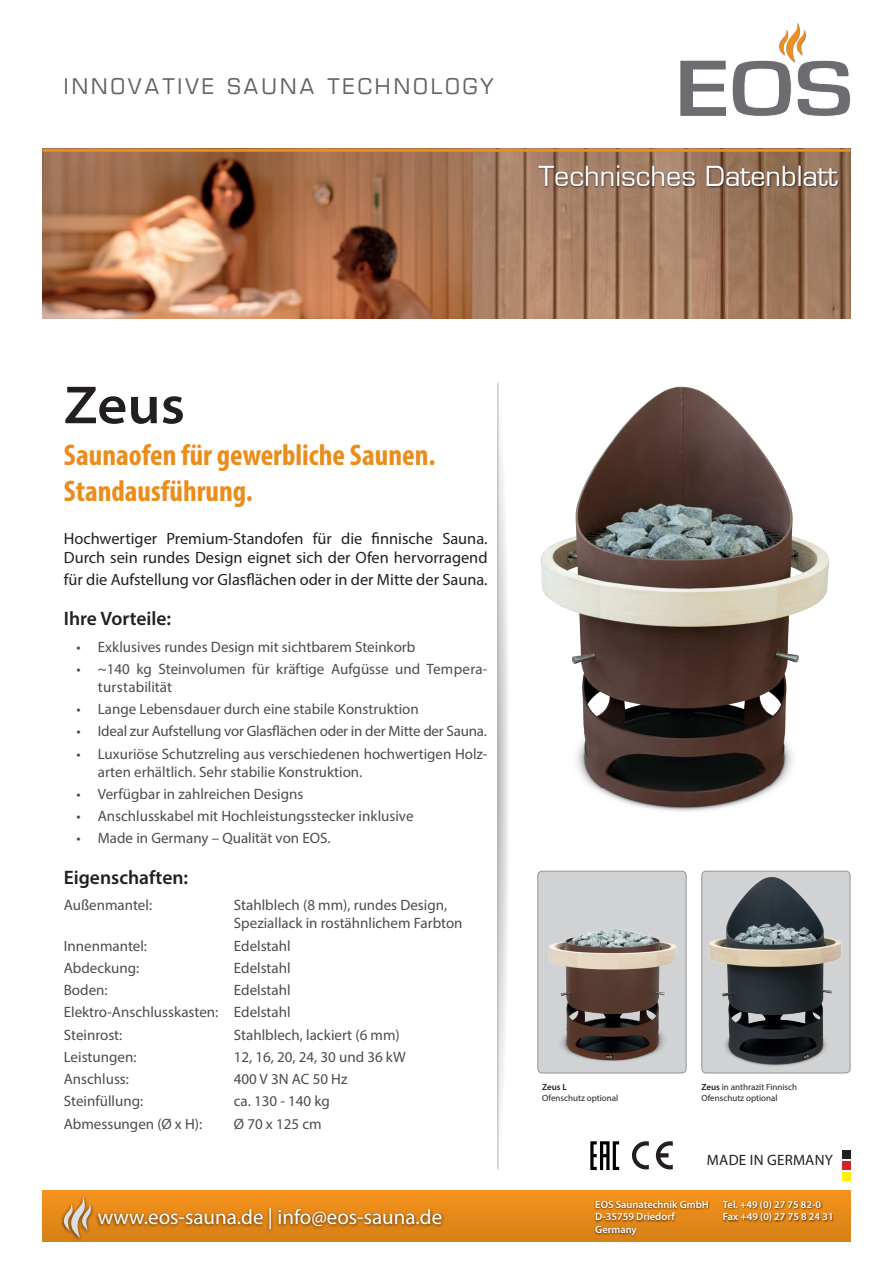
<style>
.page{position:relative;width:893px;height:1263px;background:#fff}
.page>*{position:absolute;margin:0;border:0;box-sizing:border-box;transform-origin:0 0}
.t1{font:600 semi-expanded 54px "Myriad Pro";color:#231f20}
.t2{font:700 condensed 30px/36px "Myriad Pro";color:#eb8c1b}
.t3{font:27px "Eurostile";color:#fff}
.t4{font:21px "Myriad Pro";color:#fff}
.t5{font:21px "Eurostile";letter-spacing:.15em;color:#636366}
.t6{font:600 19.5px "Myriad Pro";color:#231f20}
.t7{font:16.35px/19.4px "Myriad Pro";color:#231f20}
.t8{font:15px/18px "Myriad Pro";color:#4b4c4d}
.t9{font:15px "Myriad Pro";letter-spacing:.02em;color:#231f20}
.t10{font:600 10.5px "Myriad Pro";color:#fff}
.t11{font:9px/10.8px "Myriad Pro";color:#231f20}
.t12{font:600 9px "Myriad Pro";color:#231f20}
.s1{font-weight:600}
</style>
<div class="page">
<svg style="left:680px;top:61px;width:46px;height:55px"></svg>
<svg style="left:732px;top:22px;width:118px;height:94px"></svg>
<img style="left:43px;top:152px;width:807px;height:167px">
<hr style="left:43px;top:149px;width:807px;height:3px;background:#eb8c1b">
<div style="left:43px;top:1191px;width:807px;height:51px;background:linear-gradient(to bottom,#f6921d,#d58017)"></div>
<div style="left:95px;top:1206px;width:350px;height:28px;background:#231f20;opacity:.75"></div>
<div style="left:60px;top:1194px;width:34px;height:48px;background:#231f20;opacity:.75"></div>
<svg style="left:61px;top:1195px;width:31px;height:43px"></svg>
<div style="left:594px;top:1199px;width:239px;height:38px;background:#231f20;opacity:.75"></div>
<svg style="left:498px;top:383px;width:10px;height:786px"></svg>
<hr style="left:497px;top:383px;width:1px;height:786px;background:#b2b3b7">
<img style="left:541px;top:386px;width:288px;height:426px">
<img style="left:702px;top:871px;width:148px;height:202px">
<div style="left:701px;top:871px;width:149px;height:202px;border:1px solid #939598;border-radius:4px"></div>
<div style="left:538px;top:871px;width:148px;height:202px;background:#d1d2d4;border-radius:4px"></div>
<img style="left:538px;top:929px;width:148px;height:144px">
<div style="left:537px;top:871px;width:149px;height:202px;border:1px solid #939598;border-radius:4px"></div>
<div style="left:842px;top:1150px;width:8px;height:9px;background:#231f20"></div>
<div style="left:842px;top:1161px;width:8px;height:9px;background:#d1232a"></div>
<div style="left:842px;top:1172px;width:8px;height:8px;background:#fff101"></div>
<svg style="left:632px;top:1141px;width:17px;height:28px"></svg>
<svg style="left:656px;top:1141px;width:17px;height:28px"></svg>
<svg style="left:590px;top:1141px;width:29px;height:29px"></svg>
<div style="left:537px;top:165px;width:303px;height:24px;background:#231f20;opacity:.75"></div>
<h3 class="t5" style="left:64px;top:74px;width:432px">INNOVATIVE SAUNA TECHNOLOGY</h3>
<h3 class="t3" style="left:538px;top:160px;width:301px">Technisches Datenblatt</h3>
<h1 class="t1" style="left:64px;top:375px;width:123px">Zeus</h1>
<h2 class="t2" style="left:64px;top:436px;width:373px">Saunaofen für gewerbliche Saunen.<br>Standausführung.</h2>
<p class="t7" style="left:64px;top:528px;width:425px">Hochwertiger Premium-Standofen für die finnische Sauna.<br>Durch sein rundes Design eignet sich der Ofen hervorragend</p>
<p class="t7" style="left:64px;top:569px;width:425px">für die Aufstellung vor Glasflächen oder in der Mitte der Sauna.</p>
<h3 class="t6" style="left:64px;top:606px;width:109px">Ihre Vorteile:</h3>
<p class="t8" style="left:77px;top:637px;width:340px">• Exklusives rundes Design mit sichtbarem Steinkorb</p>
<p class="t8" style="left:98px;top:660px;width:391px;text-indent:-21px">• ~140 kg Steinvolumen für kräftige Aufgüsse und Tempera&shy;turstabilität</p>
<p class="t8" style="left:77px;top:700px;width:344px">• Lange Lebensdauer durch eine stabile Konstruktion</p>
<p class="t8" style="left:77px;top:722px;width:412px">• Ideal zur Aufstellung vor Glasflächen oder in der Mitte der Sauna.</p>
<p class="t8" style="left:98px;top:744px;width:391px;text-indent:-21px">• Luxuriöse Schutzreling aus verschiedenen hochwertigen Holz&shy;arten erhältlich. Sehr stabilie Konstruktion.</p>
<p class="t8" style="left:77px;top:785px;width:228px">• Verfügbar in zahlreichen Designs</p>
<p class="t8" style="left:77px;top:807px;width:338px">• Anschlusskabel mit Hochleistungsstecker inklusive</p>
<p class="t8" style="left:77px;top:829px;width:256px">• Made in Germany – Qualität von EOS.</p>
<h3 class="t6" style="left:64px;top:865px;width:126px">Eigenschaften:</h3>
<p class="t8" style="left:64px;top:896px;width:90px">Außenmantel:</p>
<p class="t8" style="left:234px;top:896px;width:230px">Stahlblech (8 mm), rundes Design,<br>Speziallack in rostähnlichem Farbton</p>
<p class="t8" style="left:64px;top:936px;width:85px">Innenmantel:</p>
<p class="t8" style="left:234px;top:936px;width:58px">Edelstahl</p>
<p class="t8" style="left:64px;top:958px;width:77px">Abdeckung:</p>
<p class="t8" style="left:234px;top:958px;width:58px">Edelstahl</p>
<p class="t8" style="left:64px;top:981px;width:45px">Boden:</p>
<p class="t8" style="left:64px;top:979px;width:228px;line-height:22.2px;text-align:justify;text-indent:170px">Edelstahl Elektro-Anschlusskasten: Edelstahl Steinrost:</p>
<p class="t8" style="left:234px;top:1025px;width:167px">Stahlblech, lackiert (6 mm)</p>
<p class="t8" style="left:64px;top:1047px;width:74px">Leistungen:</p>
<p class="t8" style="left:234px;top:1047px;width:173px">12, 16, 20, 24, 30 und 36 kW</p>
<p class="t8" style="left:64px;top:1070px;width:67px">Anschluss:</p>
<p class="t8" style="left:234px;top:1070px;width:115px">400 V 3N AC 50 Hz</p>
<p class="t8" style="left:64px;top:1092px;width:81px">Steinfüllung:</p>
<p class="t8" style="left:234px;top:1092px;width:97px">ca. 130 - 140 kg</p>
<p class="t8" style="left:64px;top:1114px;width:140px">Abmessungen (Ø x H):</p>
<p class="t8" style="left:234px;top:1114px;width:89px">Ø 70 x 125 cm</p>
<h3 class="t4" style="left:98px;top:1204px;width:346px">www.eos-sauna.de | info@eos-sauna.de</h3>
<p class="t12" style="left:542px;top:1081px;width:26px">Zeus L</p>
<p class="t11" style="left:542px;top:1092px;width:78px">Ofenschutz optional</p>
<p class="t11" style="left:701px;top:1081px;width:97px"><span class="s1">Zeus</span> in anthrazit Finnisch<br>Ofenschutz optional</p>
<p class="t9" style="left:707px;top:1150px;width:127px">MADE IN GERMANY</p>
<p class="t10" style="left:595px;top:1197px;width:115px">EOS Saunatechnik GmbH</p>
<p class="t10" style="left:723px;top:1197px;width:100px">Tel. +49 (0) 27 75 82-0</p>
<p class="t10" style="left:595px;top:1210px;width:81px">D-35759 Driedorf</p>
<p class="t10" style="left:723px;top:1210px;width:112px">Fax +49 (0) 27 75 8 24 31</p>
<p class="t10" style="left:595px;top:1222px;width:43px">Germany</p>
</div>
